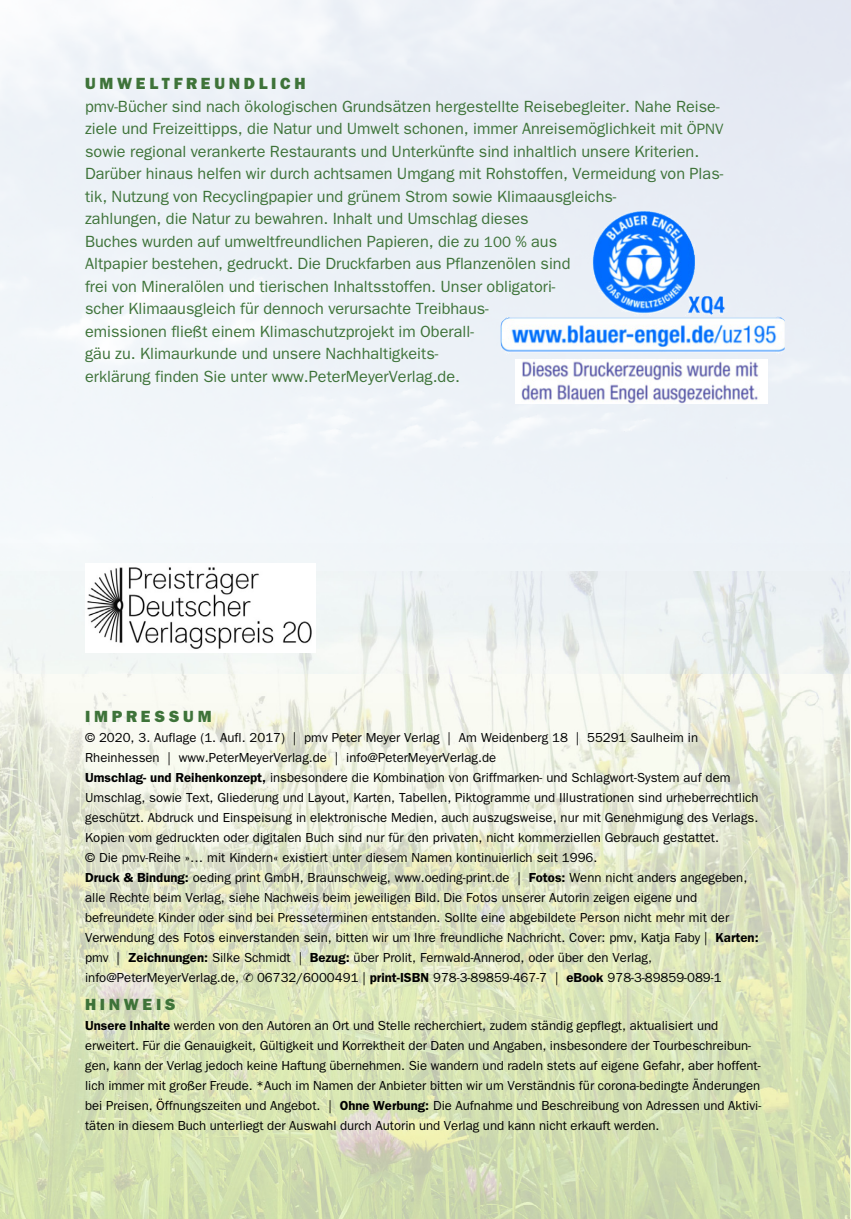
<style>
.page{position:relative;width:851px;height:1219px;background:#fff}
.page>*{position:absolute;margin:0;border:0;box-sizing:border-box;transform-origin:0 0}
.t1{font:16.25px/22.5px "ITC Franklin Gothic Std";color:#3e7339}
.t2{font:16.25px "ITC Franklin Gothic Std Hvy";letter-spacing:.23em;color:#3e7339}
.t3{font:13px/20px "ITC Franklin Gothic Std";color:#000}
.s1{font-size:15px}
.s2{font-weight:600}
</style>
<div class="page">
<img style="left:0;top:542px;width:850px;height:677px">
<svg style="left:850px;top:673px;width:1px;height:546px"></svg>
<img style="left:850px;top:0;width:1px;height:673px">
<img style="left:500px;top:210px;width:284px;height:143px">
<img style="left:521px;top:360px;width:239px;height:44px">
<img style="left:85px;top:564px;width:230px;height:88px">
<p class="t2" style="left:85px;top:74px;width:222px">UMWELTFREUNDLICH</p>
<p class="t1" style="left:85px;top:96px;width:640px">pmv-Bücher sind nach ökologischen Grundsätzen hergestellte Reisebegleiter. Nahe Reise&shy;ziele und Freizeittipps, die Natur und Umwelt schonen, immer Anreisemöglichkeit mit <span class="s1">ÖPNV </span>sowie regional verankerte Restaurants und Unterkünfte sind inhaltlich unsere Kriterien.<br>Darüber hinaus helfen wir durch achtsamen Umgang mit Rohstoffen, Vermeidung von Plas&shy;tik, Nutzung von Recycling papier und grünem Strom sowie Klimaausgleichs-<br>zahlungen, die Natur zu bewahren. Inhalt und Umschlag dieses<br>Buches wurden auf umweltfreund lichen Papieren, die zu <span class="s1">100</span> % aus<br>Alt papier bestehen, gedruckt. Die Druckfarben aus Pflanzenölen sind<br>frei von Mineralölen und tierischen Inhaltsstoffen. Unser obligatori-<br>scher Klima ausgleich für dennoch verursachte Treibhaus-<br>emissionen fließt einem Klimaschutzprojekt im Oberall-<br>gäu zu. Klimaurkunde und unsere Nachhaltigkeits -<br>erklärung finden Sie unter www.PeterMeyerVerlag.de.</p>
<p class="t2" style="left:85px;top:707px;width:128px">IMPRESSUM</p>
<p class="t3" style="left:85px;top:729px;width:675px">© 2020, 3. Auflage (1. Aufl. 2017) | pmv Peter Meyer Verlag | Am Weidenberg 18 | 55291 Saulheim in Rheinhessen | www.PeterMeyerVerlag.de | info@PeterMeyerVerlag.de<br><span class="s2">Umschlag- und Reihenkonzept,</span> insbesondere die Kombination von Griffmarken- und Schlagwort-System auf dem Umschlag, sowie Text, Gliederung und Layout, Karten, Tabellen, Piktogramme und Illustrationen sind urheberrechtlich geschützt. Abdruck und Einspeisung in elektronische Medien, auch auszugsweise, nur mit Genehmigung des Verlags.<br>Kopien vom gedruckten oder digitalen Buch sind nur für den privaten, nicht kommerziellen Gebrauch gestattet.<br>© Die pmv-Reihe »… mit Kindern« existiert unter diesem Namen kontinuierlich seit 1996.<br><span class="s2">Druck &amp; Bindung:</span> oeding print GmbH, Braunschweig, www.oeding-print.de | <span class="s2">Fotos:</span> Wenn nicht anders angegeben, alle Rechte beim Verlag, siehe Nachweis beim jeweiligen Bild. Die Fotos unserer Autorin zeigen eigene und befreundete Kinder oder sind bei Presseterminen entstanden. Sollte eine abgebildete Person nicht mehr mit der Verwendung des Fotos einverstanden sein, bitten wir um Ihre freundliche Nachricht. Cover: pmv, Katja Faby | <span class="s2">Karten: </span>pmv | <span class="s2">Zeichnungen:</span> Silke Schmidt | <span class="s2">Bezug:</span> über Prolit, Fernwald-Annerod, oder über den Verlag, info@PeterMeyerVerlag.de, ✆ 06732/6000491 | <span class="s2">print-ISBN</span> 978-3-89859-467-7 | <span class="s2">eBook</span> 978-3-89859-089-1</p>
<p class="t2" style="left:85px;top:995px;width:92px">HINWEIS</p>
<p class="t3" style="left:85px;top:1017px;width:677px"><span class="s2">Unsere Inhalte</span> werden von den Autoren an Ort und Stelle recherchiert, zudem ständig gepflegt, aktualisiert und erweitert. Für die Genauigkeit, Gültigkeit und Korrektheit der Daten und Angaben, insbesondere der Tour beschreibun - gen, kann der Verlag jedoch keine Haftung übernehmen. Sie wandern und radeln stets auf eigene Gefahr, aber hoffent&shy;lich immer mit großer Freude. *Auch im Namen der Anbieter bitten wir um Verständnis für corona-bedingte Änderungen bei Preisen, Öffnungszeiten und Angebot. | <span class="s2">Ohne Werbung:</span> Die Aufnahme und Beschreibung von Adressen und Aktivi&shy;täten in diesem Buch unterliegt der Auswahl durch Autorin und Verlag und kann nicht erkauft werden.</p>
</div>
